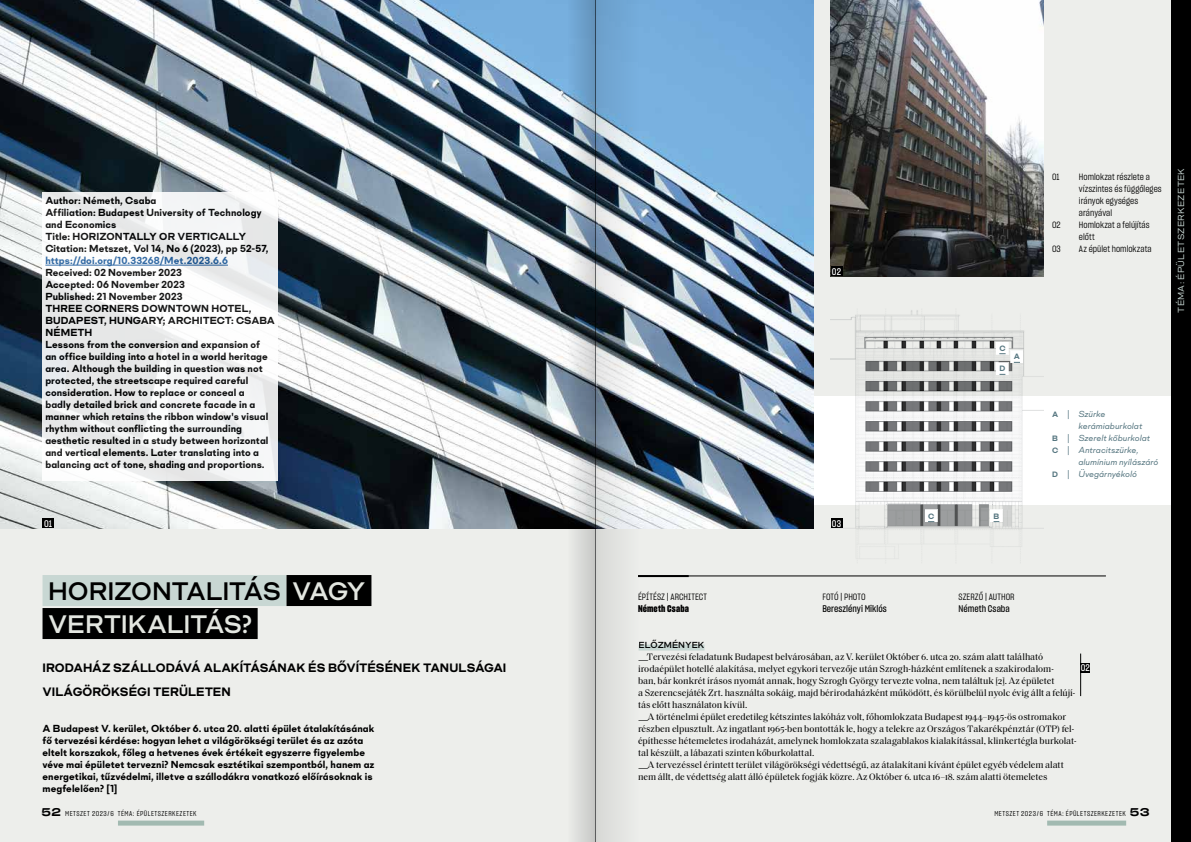
<style>
.page{position:relative;width:1191px;height:842px;background:#fff}
.page>*{position:absolute;margin:0;border:0;box-sizing:border-box;transform-origin:0 0}
.t1{font:700 26px/33px "Mid Century Sans Sm";letter-spacing:-.015em;color:#e3e6e0}
.t2{font:700 12.5px/24px "Mid Century Sans";letter-spacing:-.01em;color:#000}
.t3{font:700 10.5px/12px "Mid Century Sans";letter-spacing:.005em;color:#000}
.t4{font:700 10.5px "Mid Century Sans";letter-spacing:.01em;color:#215e9e}
.t5{font:9.5px/12px "Saol Text";letter-spacing:-.005em;color:#000}
.t6{font:9.5px "Sharp Grotesk Medium 15";color:#000}
.t7{font:9.5px "Sharp Grotesk Bold 15";letter-spacing:.015em;color:#000}
.t8{font:9.5px "Sharp Grotesk Medium 15";letter-spacing:-.005em;color:#fff}
.t9{font:9px/12px "Sharp Grotesk Book 15";letter-spacing:.005em;color:#000}
.t10{font:italic 9px "Mid Century Sans";letter-spacing:-.005em;color:#567680}
.t11{font:9px "Mid Century Sans";letter-spacing:.025em;color:#c8d7d3}
.t12{font:700 9px "Mid Century Sans Sm";color:#000}
.t13{font:700 8px "Mid Century Sans";color:#567680}
.t14{font:7px "Sharp Grotesk Book 15";letter-spacing:.07em;color:#000}
.s1{font-weight:700;font-style:normal;font-size:8px}
.s2{color:#000}
.s3{font-family:"Mid Century Sans"}
.s4{font-family:"Sharp Grotesk Medium 25";font-size:11px}
</style>
<div class="page">
<div style="left:0;top:0;width:595px;height:842px;background:#edeeeb"></div>
<div style="left:595px;top:0;width:596px;height:842px;background:#edeeeb"></div>
<div style="left:814px;top:396px;width:357px;height:108px;background:#fff"></div>
<div style="left:638px;top:644px;width:66px;height:6px;background:#c8d7d3"></div>
<hr style="left:638px;top:575px;width:50px;height:2px;background:#000">
<hr style="left:638px;top:576px;width:468px;height:1px;background:#000">
<div style="left:43px;top:575px;width:243px;height:31px;background:#c8d7d3"></div>
<div style="left:286px;top:575px;width:85px;height:31px;background:#000"></div>
<div style="left:43px;top:608px;width:215px;height:31px;background:#000"></div>
<img style="left:0;top:0;width:814px;height:528px">
<img style="left:831px;top:0;width:212px;height:276px">
<img style="left:831px;top:310px;width:212px;height:237px">
<div style="left:43px;top:519px;width:11px;height:9px;background:#000"></div>
<div style="left:831px;top:267px;width:11px;height:9px;background:#000"></div>
<div style="left:831px;top:519px;width:11px;height:9px;background:#000"></div>
<hr style="left:1080px;top:653px;width:1px;height:43px;background:#000">
<div style="left:1080px;top:663px;width:10px;height:9px;background:#000"></div>
<div style="left:1011px;top:351px;width:12px;height:12px;background:#fff"></div>
<div style="left:990px;top:510px;width:12px;height:12px;background:#fff"></div>
<div style="left:996px;top:342px;width:12px;height:12px;background:#fff"></div>
<div style="left:925px;top:510px;width:12px;height:12px;background:#fff"></div>
<div style="left:996px;top:363px;width:12px;height:12px;background:#fff"></div>
<div style="left:43px;top:192px;width:235px;height:288px;background:linear-gradient(to bottom,#f3f4f4,#eff0f1)"></div>
<hr style="left:45px;top:265px;width:183px;height:1px;background:#215e9e">
<div style="left:1171px;top:0;width:20px;height:842px;background:#000"></div>
<div style="left:118px;top:820px;width:86px;height:5px;background:#a2bab1"></div>
<div style="left:1047px;top:820px;width:79px;height:5px;background:#a2bab1"></div>
<svg style="left:596px;top:0;width:42px;height:842px"></svg>
<svg style="left:567px;top:0;width:28px;height:842px"></svg>
<hr style="left:595px;top:0;width:1px;height:842px;background:#8a8c8e">
<p class="t3" style="left:45px;top:195px;width:225px">Author: Németh, Csaba<br>Affiliation: Budapest University of Technology and Economics<br>Title: HORIZONTALLY OR VERTICALLY Citation: Metszet, Vol 14, No 6 (2023), pp 52-57,</p>
<p class="t4" style="left:45px;top:254px;width:184px">https://doi.org/10.33268/Met.2023.6.6</p>
<p class="t3" style="left:45px;top:267px;width:231px">Received: 02 November 2023<br>Accepted: 06 November 2023<br>Published: 21 November 2023<br>THREE CORNERS DOWNTOWN HOTEL, BUDAPEST, HUNGARY; ARCHITECT: CSABA NÉMETH<br>Lessons from the conversion and expansion of<br>an office building into a hotel in a world heritage area. Although the building in question was not protected, the streetscape required careful consideration. How to replace or conceal a<br>badly detailed brick and concrete facade in a manner which retains the ribbon window's visual rhythm without conflicting the surrounding aesthetic resulted in a study between horizontal and vertical elements. Later translating into a balancing act of tone, shading and proportions.</p>
<p class="t8" style="left:44px;top:517px;width:9px">01</p>
<p class="t8" style="left:832px;top:265px;width:11px">02</p>
<p class="t8" style="left:832px;top:517px;width:11px">03</p>
<p class="t13" style="left:928px;top:511px;width:8px">C</p>
<p class="t13" style="left:999px;top:343px;width:8px">C</p>
<p class="t13" style="left:999px;top:364px;width:7px">D</p>
<p class="t13" style="left:1013px;top:352px;width:8px">A</p>
<p class="t13" style="left:993px;top:511px;width:7px">B</p>
<p class="t9" style="left:1052px;top:170px;width:9px">01</p>
<p class="t9" style="left:1079px;top:170px;width:84px">Homlokzat részlete a vízszintes és függőleges irányok egységes arányával</p>
<p class="t9" style="left:1052px;top:218px;width:10px">02</p>
<p class="t9" style="left:1079px;top:218px;width:72px">Homlokzat a felújítás előtt</p>
<p class="t9" style="left:1052px;top:242px;width:10px">03</p>
<p class="t9" style="left:1079px;top:242px;width:74px">Az épület homlokzata</p>
<p class="t11" style="left:1175px;top:313px;width:146px;rotate:-90deg">TÉMA: ÉPÜLETSZERKEZETEK</p>
<p class="t10" style="left:1052px;top:408px;width:55px"><span class="s1">A</span> | Szürke</p>
<p class="t10" style="left:1078px;top:420px;width:65px">kerámiaburkolat</p>
<p class="t10" style="left:1052px;top:432px;width:100px"><span class="s1">B</span> | Szerelt kőburkolat</p>
<p class="t10" style="left:1052px;top:444px;width:88px"><span class="s1">C</span> | Antracitszürke,</p>
<p class="t10" style="left:1078px;top:456px;width:82px">alumínium nyílászáró</p>
<p class="t10" style="left:1052px;top:468px;width:86px"><span class="s1">D</span> | Üvegárnyékoló</p>
<h1 class="t1" style="left:48px;top:574px;width:319px"><span class="s2">HORIZONTALITÁS</span> VAGY<br>VERTIKALITÁS?</h1>
<p class="t2" style="left:43px;top:656px;width:465px">IRODAHÁZ SZÁLLODÁVÁ ALAKÍTÁSÁNAK ÉS BŐVÍTÉSÉNEK TANULSÁGAI<br>VILÁGÖRÖKSÉGI TERÜLETEN</p>
<p class="t3" style="left:43px;top:723px;width:333px">A Budapest V. kerület, Október 6. utca 20. alatti épület átalakításának fő tervezési kérdése: hogyan lehet a világörökségi terület és az azóta eltelt korszakok, főleg a hetvenes évek értékeit egyszerre figyelembe véve mai épületet tervezni? Nemcsak esztétikai szempontból, hanem az energetikai, tűzvédelmi, illetve a szállodákra vonatkozó előírásoknak is megfelelően? [1]</p>
<p class="t9" style="left:638px;top:590px;width:70px">ÉPÍTÉSZ | ARCHITECT</p>
<p class="t7" style="left:638px;top:602px;width:52px">Németh Csaba</p>
<p class="t9" style="left:822px;top:590px;width:45px">FOTÓ | PHOTO</p>
<p class="t6" style="left:822px;top:602px;width:66px">Bereszlényi Miklós</p>
<p class="t9" style="left:958px;top:590px;width:58px">SZERZŐ | AUTHOR</p>
<p class="t6" style="left:958px;top:602px;width:53px">Németh Csaba</p>
<p class="t12" style="left:638px;top:640px;width:67px">ELŐZMÉNYEK</p>
<p class="t5" style="left:638px;top:650px;width:440px"><span class="s3">—</span>Tervezési feladatunk Budapest belvárosában, az V. kerület Október 6. utca 20. szám alatt található irodaépület hotellé alakítása, melyet egykori tervezője után Szrogh-házként említenek a szakirodalom-<br>ban, bár konkrét írásos nyomát annak, hogy Szrogh György tervezte volna, nem találtuk [2]. Az épületet<br>a Szerencsejáték Zrt. használta sokáig, majd bérirodaházként működött, és körülbelül nyolc évig állt a felújí&shy;tás előtt használaton kívül.<br><span class="s3">—</span>A történelmi épület eredetileg kétszintes lakóház volt, főhomlokzata Budapest 1944–1945-ös ostromakor részben elpusztult. Az ingatlant 1965-ben bontották le, hogy a telekre az Országos Takarékpénztár (OTP) fel&shy;építhesse hétemeletes irodaházát, amelynek homlokzata szalagablakos kialakítással, klinkertégla burkolat&shy;tal készült, a lábazati szinten kőburkolattal.<br><span class="s3">—</span>A tervezéssel érintett terület világörökségi védettségű, az átalakítani kívánt épület egyéb védelem alatt nem állt, de védettség alatt álló épületek fogják közre. Az Október 6. utca 16–18. szám alatti ötemeletes</p>
<p class="t8" style="left:1081px;top:661px;width:11px">02</p>
<p class="t14" style="left:42px;top:809px;width:157px"><span class="s4">52</span> METSZET 2023/6 TÉMA: ÉPÜLETSZERKEZETEK</p>
<p class="t14" style="left:994px;top:809px;width:156px">METSZET 2023/6 TÉMA: ÉPÜLETSZERKEZETEK <span class="s4">53</span></p>
</div>
